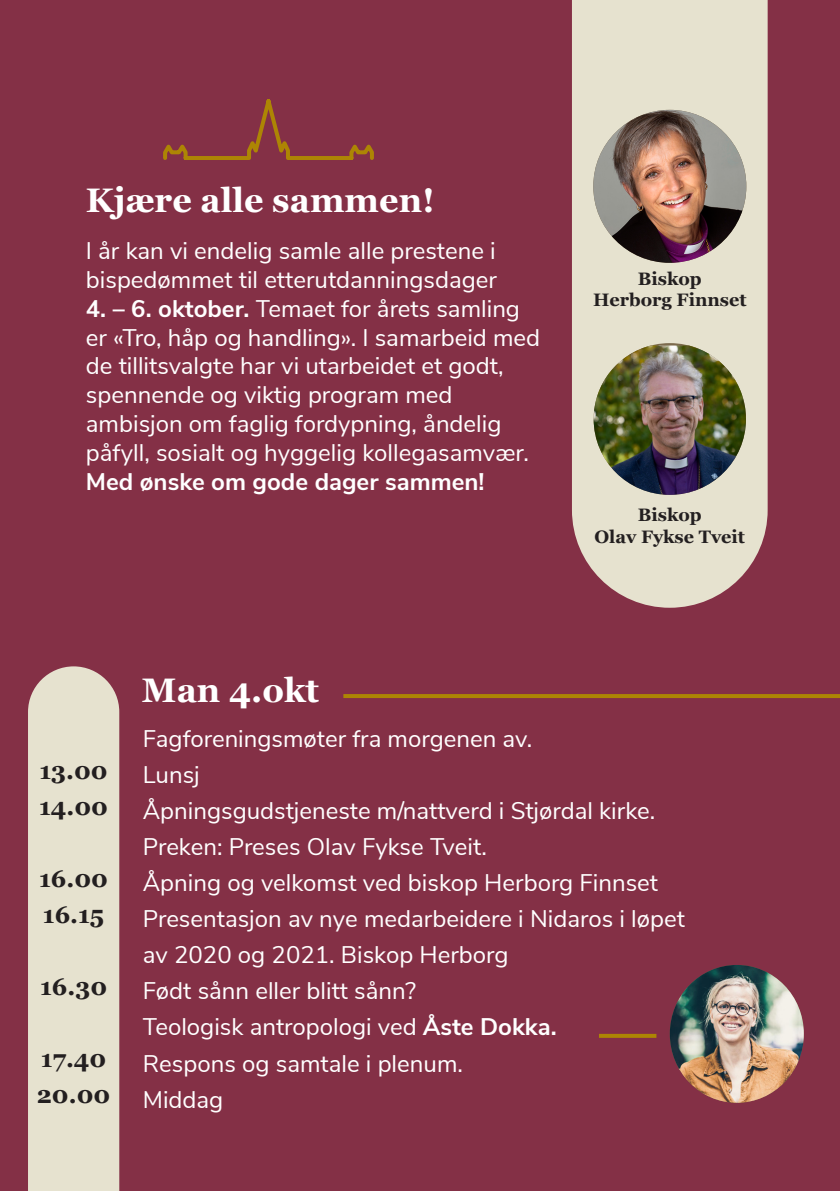
<style>
.page{position:relative;width:840px;height:1191px;background:#fff}
.page>*{position:absolute;margin:0;border:0;box-sizing:border-box;transform-origin:0 0}
.t1{font:700 34px "Georgia";color:#fff}
.t2{font:24px/28.8px "Nunito Sans";color:#fff}
.t3{font:700 24px "Georgia";color:#231f20}
.t4{font:700 24px "Nunito Sans";color:#fff}
.t5{font:700 18px "Georgia";color:#231f20}
.s1{font-weight:700}
</style>
<div class="page">
<div style="left:0;top:0;width:839px;height:1191px;background:#843046"></div>
<div style="left:28px;top:666px;width:91px;height:465px;background:#e6e2cf"></div>
<div style="left:572px;top:0;width:195px;height:608px;background:#e6e2cf"></div>
<hr style="left:343px;top:694px;width:496px;height:4px;background:#ad8504">
<img style="left:593px;top:110px;width:153px;height:153px;border-radius:76px">
<img style="left:593px;top:345px;width:152px;height:150px">
<svg style="left:163px;top:99px;width:211px;height:61px"></svg>
<div style="left:28px;top:1131px;width:92px;height:60px;background:#e6e2cf"></div>
<img style="left:669px;top:965px;width:134px;height:137px">
<svg style="left:599px;top:1033px;width:57px;height:4px"></svg>
<p class="t1" style="left:86px;top:174px;width:350px">Kjære alle sammen!</p>
<p class="t2" style="left:86px;top:235px;width:412px">I år kan vi endelig samle alle prestene i bispedømmet til etterutdanningsdager</p>
<p class="t2" style="left:86px;top:292px;width:455px"><span class="s1">4. – 6. oktober.</span> Temaet for årets samling er «Tro, håp og handling». I samarbeid med de tillitsvalgte har vi utarbeidet et godt, spennende og viktig program med</p>
<p class="t2" style="left:86px;top:408px;width:444px">ambisjon om faglig fordypning, åndelig påfyll, sosialt og hyggelig kollegasamvær.</p>
<p class="t4" style="left:86px;top:464px;width:400px">Med ønske om gode dager sammen!</p>
<p class="t1" style="left:142px;top:665px;width:178px">Man 4.okt</p>
<p class="t5" style="left:637px;top:265px;width:65px">Biskop</p>
<p class="t5" style="left:592px;top:286px;width:155px">Herborg Finnset</p>
<p class="t5" style="left:637px;top:501px;width:65px">Biskop</p>
<p class="t5" style="left:594px;top:523px;width:152px">Olav Fykse Tveit</p>
<p class="t3" style="left:39px;top:753px;width:70px">13.00</p>
<p class="t3" style="left:39px;top:789px;width:70px">14.00</p>
<p class="t3" style="left:39px;top:861px;width:70px">16.00</p>
<p class="t3" style="left:43px;top:897px;width:63px">16.15</p>
<p class="t3" style="left:40px;top:969px;width:69px">16.30</p>
<p class="t3" style="left:41px;top:1041px;width:67px">17.40</p>
<p class="t3" style="left:37px;top:1077px;width:75px">20.00</p>
<p class="t2" style="left:143px;top:723px;width:391px">Fagforeningsmøter fra morgenen av.</p>
<p class="t2" style="left:143px;top:759px;width:58px">Lunsj</p>
<p class="t2" style="left:143px;top:791px;width:513px;line-height:36px">Åpningsgudstjeneste m/nattverd i Stjørdal kirke.<br>Preken: Preses Olav Fykse Tveit.</p>
<p class="t2" style="left:143px;top:867px;width:516px">Åpning og velkomst ved biskop Herborg Finnset</p>
<p class="t2" style="left:143px;top:899px;width:543px;line-height:36px">Presentasjon av nye medarbeidere i Nidaros i løpet av 2020 og 2021. Biskop Herborg</p>
<p class="t2" style="left:143px;top:975px;width:275px">Født sånn eller blitt sånn?</p>
<p class="t2" style="left:143px;top:1011px;width:415px">Teologisk antropologi ved <span class="s1">Åste Dokka.</span></p>
<p class="t2" style="left:143px;top:1047px;width:321px">Respons og samtale i plenum.</p>
<p class="t2" style="left:143px;top:1083px;width:82px">Middag</p>
</div>
